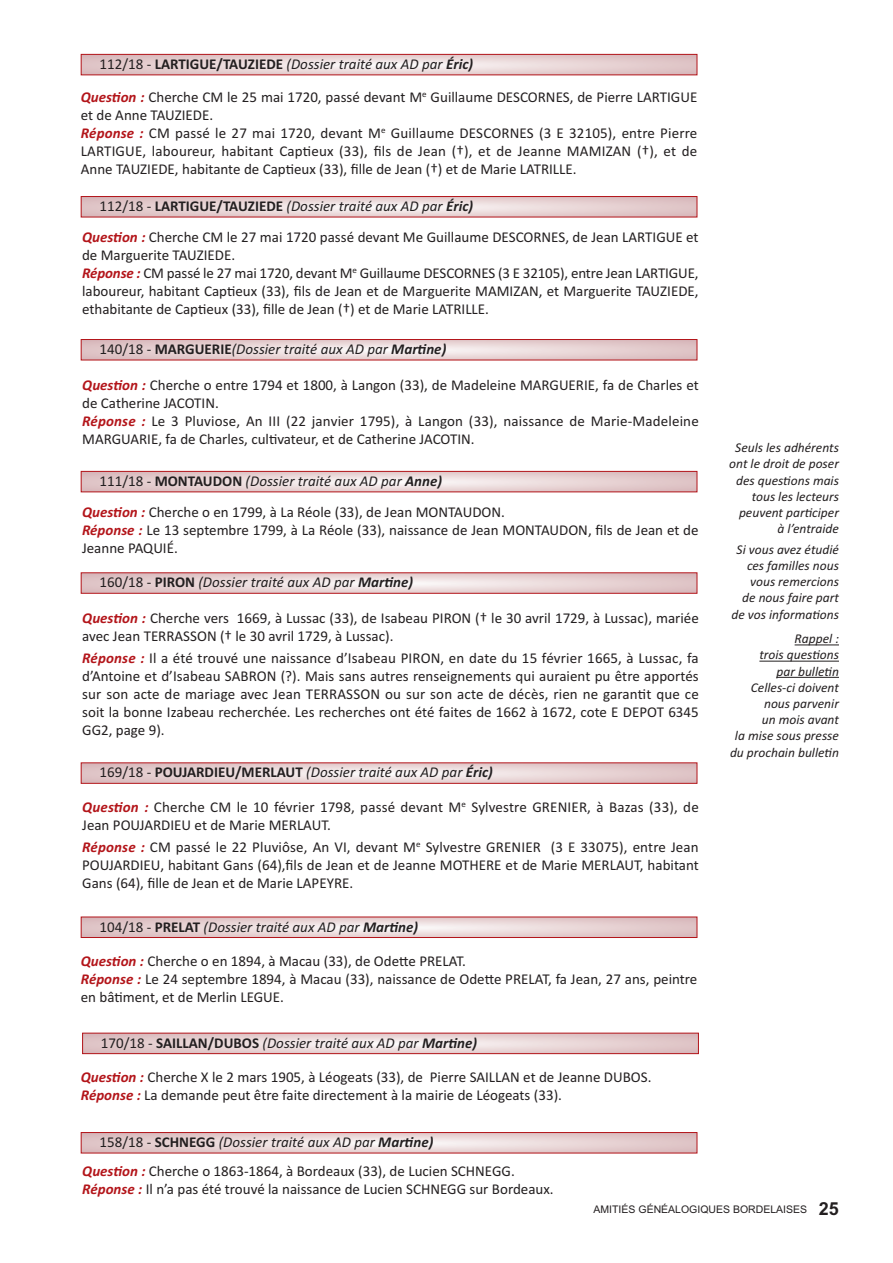
<style>
.page{position:relative;width:893px;height:1263px;background:#fff}
.page>*{position:absolute;margin:0;border:0;box-sizing:border-box;transform-origin:0 0}
.t1{font:15px/18px "Calibri";color:#231f20}
.t2{font:italic 15px "Calibri";color:#231f20}
.t3{font:italic 13.5px/16.2px "Calibri";color:#231f20;text-align:right}
.t4{font:10.5px "Arial";color:#231f20}
.s1{font-style:normal}
.s2{font-weight:700;font-style:normal}
.s3{font-weight:700}
.s4{font-weight:700;font-style:italic;color:#b3151a}
.s5{font-weight:700;font-size:18px}
</style>
<div class="page">
<svg style="left:83px;top:56px;width:612px;height:17px;background:#e8d5d6"></svg>
<div style="left:81px;top:54px;width:616px;height:21px;border:1px solid #b3151a"></div>
<svg style="left:83px;top:198px;width:612px;height:17px;background:#e8d5d6"></svg>
<div style="left:81px;top:196px;width:616px;height:21px;border:1px solid #b3151a"></div>
<svg style="left:83px;top:341px;width:612px;height:17px;background:#e8d5d6"></svg>
<div style="left:81px;top:339px;width:616px;height:21px;border:1px solid #b3151a"></div>
<svg style="left:83px;top:473px;width:612px;height:17px;background:#e8d5d6"></svg>
<div style="left:81px;top:471px;width:616px;height:21px;border:1px solid #b3151a"></div>
<svg style="left:83px;top:574px;width:612px;height:18px;background:#e7d4d5"></svg>
<div style="left:81px;top:572px;width:616px;height:22px;border:1px solid #b3151a"></div>
<svg style="left:83px;top:764px;width:612px;height:18px;background:#e7d4d5"></svg>
<div style="left:81px;top:762px;width:616px;height:22px;border:1px solid #b3151a"></div>
<svg style="left:83px;top:919px;width:612px;height:17px;background:#e8d5d6"></svg>
<div style="left:81px;top:917px;width:616px;height:21px;border:1px solid #b3151a"></div>
<svg style="left:84px;top:1035px;width:613px;height:17px;background:#e8d5d6"></svg>
<div style="left:82px;top:1033px;width:617px;height:21px;border:1px solid #b3151a"></div>
<svg style="left:83px;top:1134px;width:612px;height:17px;background:#e8d5d6"></svg>
<div style="left:81px;top:1132px;width:616px;height:21px;border:1px solid #b3151a"></div>
<img style="left:759px;top:644px;width:80px;height:33px">
<hr style="left:795px;top:644px;width:44px;height:1px;background:#231f20">
<hr style="left:759px;top:661px;width:80px;height:1px;background:#231f20">
<hr style="left:776px;top:677px;width:63px;height:1px;background:#231f20">
<p class="t2" style="left:100px;top:55px;width:375px"><span class="s1">112/18 -</span> <span class="s2">LARTIGUE/TAUZIEDE</span> (Dossier traité aux AD par <span class="s3">Éric)</span></p>
<p class="t1" style="left:81px;top:88px;width:618px"><span class="s4">Question :</span> Cherche CM le 25 mai 1720, passé devant M<sup>e</sup> Guillaume DESCORNES, de Pierre LARTIGUE et de Anne TAUZIEDE.<br><span class="s4">Réponse :</span> CM passé le 27 mai 1720, devant M<sup>e</sup> Guillaume DESCORNES (3 E 32105), entre Pierre LARTIGUE, laboureur, habitant Captieux (33), fils de Jean (†), et de Jeanne MAMIZAN (†), et de Anne TAUZIEDE, habitante de Captieux (33), fille de Jean (†) et de Marie LATRILLE.</p>
<p class="t2" style="left:100px;top:197px;width:375px"><span class="s1">112/18 -</span> <span class="s2">LARTIGUE/TAUZIEDE</span> (Dossier traité aux AD par <span class="s3">Éric)</span></p>
<p class="t1" style="left:82px;top:228px;width:618px"><span class="s4">Question :</span> Cherche CM le 27 mai 1720 passé devant Me Guillaume DESCORNES, de Jean LARTIGUE et de Marguerite TAUZIEDE.<br><span class="s4">Réponse :</span> CM passé le 27 mai 1720, devant M<sup>e</sup> Guillaume DESCORNES (3 E 32105), entre Jean LARTIGUE, laboureur, habitant Captieux (33), fils de Jean et de Marguerite MAMIZAN, et Marguerite TAUZIEDE, ethabitante de Captieux (33), fille de Jean (†) et de Marie LATRILLE.</p>
<p class="t2" style="left:100px;top:340px;width:348px"><span class="s1">140/18 -</span> <span class="s2">MARGUERIE</span>(Dossier traité aux AD par <span class="s3">Martine)</span></p>
<p class="t1" style="left:82px;top:376px;width:618px"><span class="s4">Question :</span> Cherche o entre 1794 et 1800, à Langon (33), de Madeleine MARGUERIE, fa de Charles et de Catherine JACOTIN.<br><span class="s4">Réponse :</span> Le 3 Pluviose, An III (22 janvier 1795), à Langon (33), naissance de Marie-Madeleine MARGUARIE, fa de Charles, cultivateur, et de Catherine JACOTIN.</p>
<p class="t2" style="left:100px;top:472px;width:344px"><span class="s1">111/18 -</span> <span class="s2">MONTAUDON</span> (Dossier traité aux AD par <span class="s3">Anne)</span></p>
<p class="t1" style="left:82px;top:502px;width:618px"><span class="s4">Question :</span> Cherche o en 1799, à La Réole (33), de Jean MONTAUDON.<br><span class="s4">Réponse :</span> Le 13 septembre 1799, à La Réole (33), naissance de Jean MONTAUDON, fils de Jean et de<br>Jeanne PAQUIÉ.</p>
<p class="t2" style="left:100px;top:573px;width:315px"><span class="s1">160/18 -</span> <span class="s2">PIRON</span> (Dossier traité aux AD par <span class="s3">Martine)</span></p>
<p class="t1" style="left:82px;top:608px;width:618px"><span class="s4">Question :</span> Cherche vers 1669, à Lussac (33), de Isabeau PIRON († le 30 avril 1729, à Lussac), mariée avec Jean TERRASSON († le 30 avril 1729, à Lussac).</p>
<p class="t1" style="left:82px;top:649px;width:618px;text-align:justify"><span class="s4">Réponse :</span> Il a été trouvé une naissance d’Isabeau PIRON, en date du 15 février 1665, à Lussac, fa d’Antoine et d’Isabeau SABRON (?). Mais sans autres renseignements qui auraient pu être apportés sur son acte de mariage avec Jean TERRASSON ou sur son acte de décès, rien ne garantit que ce soit la bonne Izabeau recherchée. Les recherches ont été faites de 1662 à 1672, cote E DEPOT 6345<br>GG2, page 9).</p>
<p class="t2" style="left:100px;top:763px;width:395px"><span class="s1">169/18 -</span> <span class="s2">POUJARDIEU/MERLAUT</span> (Dossier traité aux AD par <span class="s3">Éric)</span></p>
<p class="t1" style="left:82px;top:797px;width:618px"><span class="s4">Question :</span> Cherche CM le 10 février 1798, passé devant M<sup>e</sup> Sylvestre GRENIER, à Bazas (33), de<br>Jean POUJARDIEU et de Marie MERLAUT.</p>
<p class="t1" style="left:82px;top:838px;width:618px;text-align:justify"><span class="s4">Réponse :</span> CM passé le 22 Pluviôse, An VI, devant M<sup>e</sup> Sylvestre GRENIER (3 E 33075), entre Jean POUJARDIEU, habitant Gans (64),fils de Jean et de Jeanne MOTHERE et de Marie MERLAUT, habitant Gans (64), fille de Jean et de Marie LAPEYRE.</p>
<p class="t2" style="left:100px;top:917px;width:320px"><span class="s1">104/18 -</span> <span class="s2">PRELAT</span> (Dossier traité aux AD par <span class="s3">Martine)</span></p>
<p class="t1" style="left:81px;top:952px;width:618px"><span class="s4">Question :</span> Cherche o en 1894, à Macau (33), de Odette PRELAT.<br><span class="s4">Réponse :</span> Le 24 septembre 1894, à Macau (33), naissance de Odette PRELAT, fa Jean, 27 ans, peintre en bâtiment, et de Merlin LEGUE.</p>
<p class="t2" style="left:101px;top:1034px;width:378px"><span class="s1">170/18 -</span> <span class="s2">SAILLAN/DUBOS</span> (Dossier traité aux AD par <span class="s3">Martine)</span></p>
<p class="t1" style="left:81px;top:1068px;width:572px"><span class="s4">Question :</span> Cherche X le 2 mars 1905, à Léogeats (33), de Pierre SAILLAN et de Jeanne DUBOS.<br><span class="s4">Réponse :</span> La demande peut être faite directement à la mairie de Léogeats (33).</p>
<p class="t2" style="left:100px;top:1133px;width:335px"><span class="s1">158/18 -</span> <span class="s2">SCHNEGG</span> (Dossier traité aux AD par <span class="s3">Martine)</span></p>
<p class="t1" style="left:82px;top:1161px;width:473px"><span class="s4">Question :</span> Cherche o 1863-1864, à Bordeaux (33), de Lucien SCHNEGG.<br><span class="s4">Réponse :</span> Il n’a pas été trouvé la naissance de Lucien SCHNEGG sur Bordeaux.</p>
<p class="t3" style="left:729px;top:439px;width:111px">Seuls les adhérents ont le droit de poser des questions mais tous les lecteurs peuvent participer à l’entraide</p>
<p class="t3" style="left:731px;top:541px;width:109px">Si vous avez étudié ces familles nous vous remercions<br>de nous faire part de vos informations</p>
<p class="t3" style="left:730px;top:630px;width:110px">Rappel :<br>trois questions<br>par bulletin<br>Celles-ci doivent nous parvenir<br>un mois avant<br>la mise sous presse du prochain bulletin</p>
<p class="t4" style="left:594px;top:1203px;width:247px">AMITIÉS GÉNÉALOGIQUES BORDELAISES <span class="s5">25</span></p>
</div>
